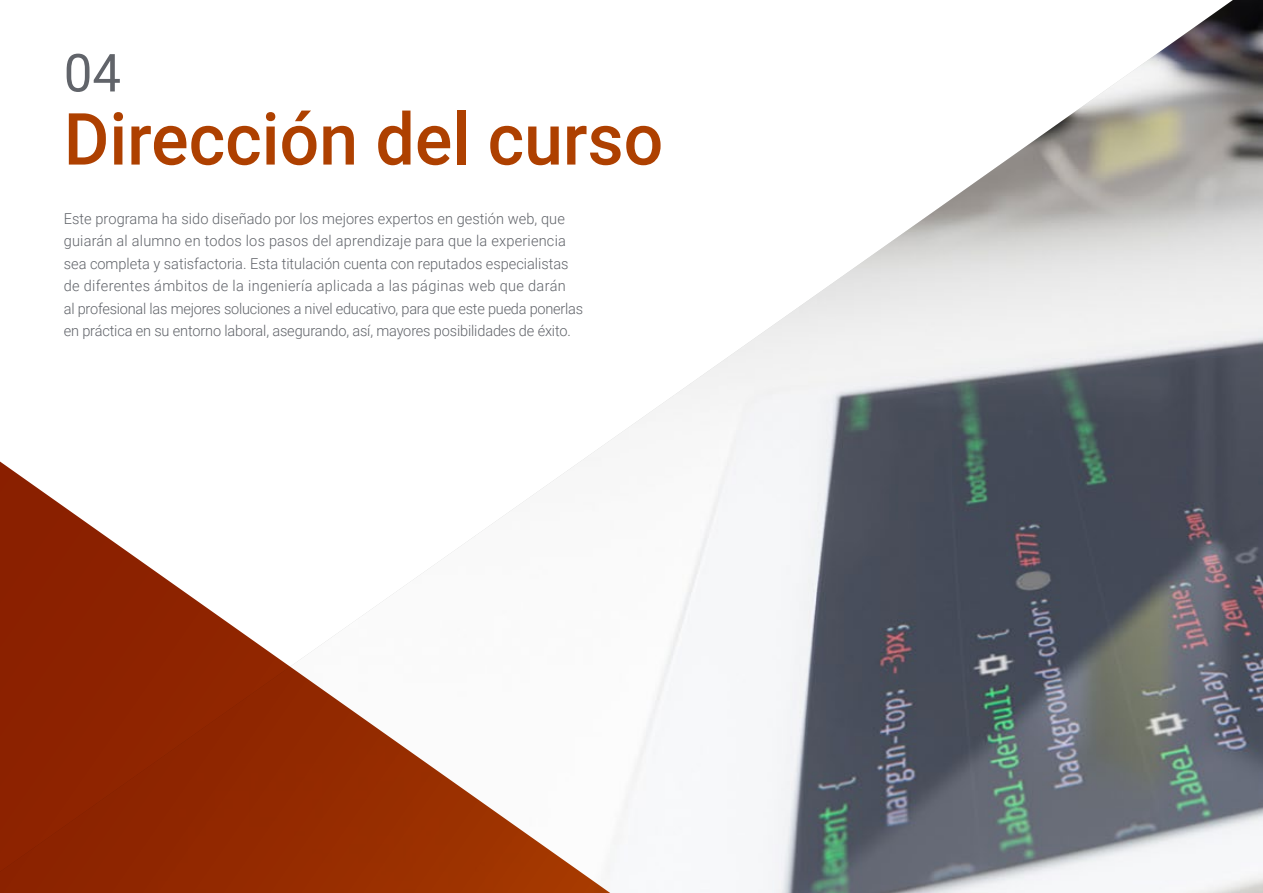
<style>
.page{position:relative;width:1263px;height:893px;background:#fff}
.page>*{position:absolute;margin:0;border:0;box-sizing:border-box;transform-origin:0 0}
.t1{font:500 72px "Roboto";color:#ae4000}
.t2{font:52.5px "Roboto";color:#61646a}
.t3{font:300 15px/22.5px "Roboto";color:#61646a}
</style>
<div class="page">
<img style="left:602px;top:0;width:661px;height:893px">
<svg style="left:0;top:446px;width:640px;height:447px"></svg>
<h2 class="t2" style="left:64px;top:36px;width:59px">04</h2>
<h1 class="t1" style="left:64px;top:89px;width:601px">Dirección del curso</h1>
<p class="t3" style="left:64px;top:207px;width:521px">Este programa ha sido diseñado por los mejores expertos en gestión web, que guiarán al alumno en todos los pasos del aprendizaje para que la experiencia sea completa y satisfactoria. Esta titulación cuenta con reputados especialistas de diferentes ámbitos de la ingeniería aplicada a las páginas web que darán<br>al profesional las mejores soluciones a nivel educativo, para que este pueda ponerlas en práctica en su entorno laboral, asegurando, así, mayores posibilidades de éxito.</p>
</div>
